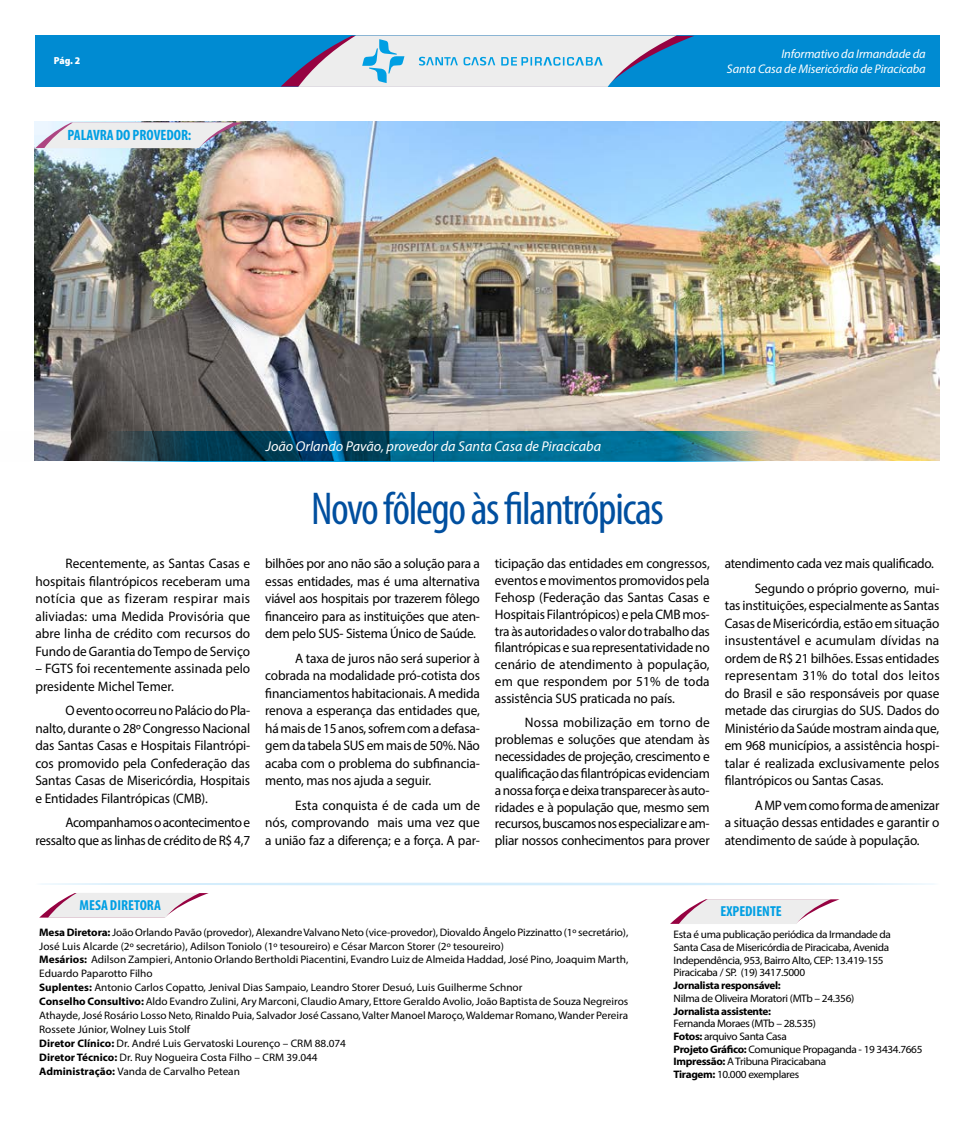
<style>
.page{position:relative;width:975px;height:1124px;background:#fff}
.page>*{position:absolute;margin:0;border:0;box-sizing:border-box;transform-origin:0 0}
.t1{font:condensed 46.25px "Myriad Pro";letter-spacing:-.03em;color:#004f9f}
.t2{font:700 condensed 15px "Myriad Pro";color:#009fe3}
.t3{font:700 condensed 14.5px "Myriad Pro";color:#009fe3}
.t4{font:italic 14.25px "Myriad Pro";color:#fff}
.t5{font:13.75px/17.5px "Myriad Pro";letter-spacing:-.01em;color:#000;text-align:justify}
.t6{font:13.75px/17.5px "Myriad Pro";letter-spacing:-.03em;color:#000;text-align:right}
.t7{font:italic 12.5px/15px "Myriad Pro";letter-spacing:-.01em;color:#fff;text-align:right}
.t8{font:10.88px/13.9px "Myriad Pro";letter-spacing:-.005em;color:#000}
.t9{font:10.88px/12.8px "Myriad Pro";letter-spacing:-.03em;color:#000}
.t10{font:700 10.88px "Myriad Pro";letter-spacing:-.03em;color:#000}
.t11{font:900 semi-condensed 10.25px "Myriad Pro";color:#fff}
.s1{font-weight:700}
</style>
<div class="page">
<div style="left:35px;top:36px;width:904px;height:51px;background:#008bd2"></div>
<svg style="left:281px;top:35px;width:413px;height:52px"></svg>
<img style="left:35px;top:122px;width:904px;height:338px">
<svg style="left:40px;top:893px;width:169px;height:24px"></svg>
<svg style="left:671px;top:899px;width:168px;height:24px"></svg>
<hr style="left:35px;top:882px;width:904px;height:3px;background:#d4edfc;border-radius:50%">
<svg style="left:35px;top:122px;width:207px;height:26px;background:#dcd9dd"></svg>
<svg style="left:34px;top:431px;width:399px;height:31px;background:#1c4e64"></svg>
<img style="left:433px;top:431px;width:452px;height:31px">
<p class="t11" style="left:54px;top:54px;width:28px">Pág. 2</p>
<p class="t7" style="left:727px;top:46px;width:200px">Informativo da Irmandade da<br>Santa Casa de Misericórdia de Piracicaba</p>
<p class="t2" style="left:68px;top:125px;width:125px">PALAVRA DO PROVEDOR:</p>
<p class="t5" style="left:35px;top:554px;width:216px;text-indent:30px">Recentemente, as Santas Casas e hospitais filantrópicos receberam uma notícia que as fizeram respirar mais aliviadas: uma Medida Provisória que abre linha de crédito com recursos do Fundo de Garantia do Tempo de Serviço</p>
<p class="t5" style="left:35px;top:659px;width:216px">– FGTS foi recentemente assinada pelo presidente Michel Temer.</p>
<p class="t5" style="left:35px;top:701px;width:216px;text-indent:30px">O evento ocorreu no Palácio do Pla&shy;nalto, durante o 28º Congresso Nacional das Santas Casas e Hospitais Filantrópi&shy;cos promovido pela Confederação das Santas Casas de Misericórdia, Hospitais e Entidades Filantrópicas (CMB).</p>
<p class="t6" style="left:35px;top:813px;width:216px">Acompanhamos o acontecimento e ressalto que as linhas de crédito de R$ 4,7</p>
<p class="t4" style="left:266px;top:437px;width:337px">João Orlando Pavão, provedor da Santa Casa de Piracicaba</p>
<h1 class="t1" style="left:311px;top:480px;width:354px">Novo fôlego às filantrópicas</h1>
<p class="t5" style="left:265px;top:554px;width:216px">bilhões por ano não são a solução para a essas entidades, mas é uma alternativa viável aos hospitais por trazerem fôlego financeiro para as instituições que aten&shy;dem pelo SUS- Sistema Único de Saúde.</p>
<p class="t5" style="left:265px;top:649px;width:216px;text-indent:30px">A taxa de juros não será superior à cobrada na modalidade pró-cotista dos financiamentos habitacionais. A medida renova a esperança das entidades que, há mais de 15 anos, sofrem com a defasa&shy;gem da tabela SUS em mais de 50%. Não acaba com o problema do subfinancia&shy;mento, mas nos ajuda a seguir.</p>
<p class="t5" style="left:265px;top:796px;width:216px;text-indent:30px">Esta conquista é de cada um de nós, comprovando mais uma vez que a união faz a diferença; e a força. A par-</p>
<p class="t5" style="left:495px;top:554px;width:216px;line-height:16.9px">ticipação das entidades em congressos, eventos e movimentos promovidos pela Fehosp (Federação das Santas Casas e Hospitais Filantrópicos) e pela CMB mos&shy;tra às autoridades o valor do trabalho das filantrópicas e sua representatividade no cenário de atendimento à população, em que respondem por 51% de toda assistência SUS praticada no país.</p>
<p class="t5" style="left:495px;top:713px;width:216px;line-height:16.9px;text-indent:30px">Nossa mobilização em torno de problemas e soluções que atendam às necessidades de projeção, crescimento e qualificação das filantrópicas evidenciam a nossa força e deixa transparecer às auto&shy;ridades e à população que, mesmo sem recursos, buscamos nos especializar e am&shy;pliar nossos conhecimentos para prover</p>
<p class="t5" style="left:754px;top:551px;width:186px;line-height:24.6px;text-indent:-30px">atendimento cada vez mais qualificado.<br>Segundo o próprio governo, mui-</p>
<p class="t5" style="left:724px;top:596px;width:216px">tas instituições, especialmente as Santas Casas de Misericórdia, estão em situação insustentável e acumulam dívidas na ordem de R$ 21 bilhões. Essas entidades representam 31% do total dos leitos do Brasil e são responsáveis por quase metade das cirurgias do SUS. Dados do Ministério da Saúde mostram ainda que, em 968 municípios, a assistência hospi&shy;talar é realizada exclusivamente pelos filantrópicos ou Santas Casas.</p>
<p class="t5" style="left:724px;top:796px;width:216px;text-indent:30px">A MP vem como forma de amenizar a situação dessas entidades e garantir o atendimento de saúde à população.</p>
<p class="t3" style="left:80px;top:895px;width:83px">MESA DIRETORA</p>
<p class="t3" style="left:720px;top:901px;width:63px">EXPEDIENTE</p>
<p class="t8" style="left:39px;top:924px;width:590px"><span class="s1">Mesa Diretora:</span> João Orlando Pavão (provedor), Alexandre Valvano Neto (vice-provedor), Diovaldo Ângelo Pizzinatto (1º secretário), José Luis Alcarde (2º secretário), Adilson Toniolo (1º tesoureiro) e César Marcon Storer (2º tesoureiro)<br><span class="s1">Mesários:</span> Adilson Zampieri, Antonio Orlando Bertholdi Piacentini, Evandro Luiz de Almeida Haddad, José Pino, Joaquim Marth, Eduardo Paparotto Filho<br><span class="s1">Suplentes:</span> Antonio Carlos Copatto, Jenival Dias Sampaio, Leandro Storer Desuó, Luis Guilherme Schnor<br><span class="s1">Conselho Consultivo:</span> Aldo Evandro Zulini, Ary Marconi, Claudio Amary, Ettore Geraldo Avolio, João Baptista de Souza Negreiros Athayde, José Rosário Losso Neto, Rinaldo Puia, Salvador José Cassano, Valter Manoel Maroço, Waldemar Romano, Wander Pereira Rossete Júnior, Wolney Luis Stolf<br><span class="s1">Diretor Clínico:</span> Dr. André Luis Gervatoski Lourenço – CRM 88.074<br><span class="s1">Diretor Técnico:</span> Dr. Ruy Nogueira Costa Filho – CRM 39.044<br><span class="s1">Administração:</span> Vanda de Carvalho Petean</p>
<p class="t9" style="left:673px;top:928px;width:219px">Esta é uma publicação periódica da Irmandade da Santa Casa de Misericórdia de Piracicaba, Avenida Independência, 953, Bairro Alto, CEP: 13.419-155<br>Piracicaba / SP. (19) 3417.5000</p>
<p class="t10" style="left:673px;top:978px;width:109px">Jornalista responsável:</p>
<p class="t9" style="left:673px;top:991px;width:182px">Nilma de Oliveira Moratori (MTb – 24.356)</p>
<p class="t10" style="left:673px;top:1003px;width:99px">Jornalista assistente:</p>
<p class="t9" style="left:673px;top:1016px;width:250px">Fernanda Moraes (MTb – 28.535)<br><span class="s1">Fotos:</span> arquivo Santa Casa<br><span class="s1">Projeto Gráfico:</span> Comunique Propaganda - 19 3434.7665<br><span class="s1">Impressão:</span> A Tribuna Piracicabana<br><span class="s1">Tiragem:</span> 10.000 exemplares</p>
</div>
